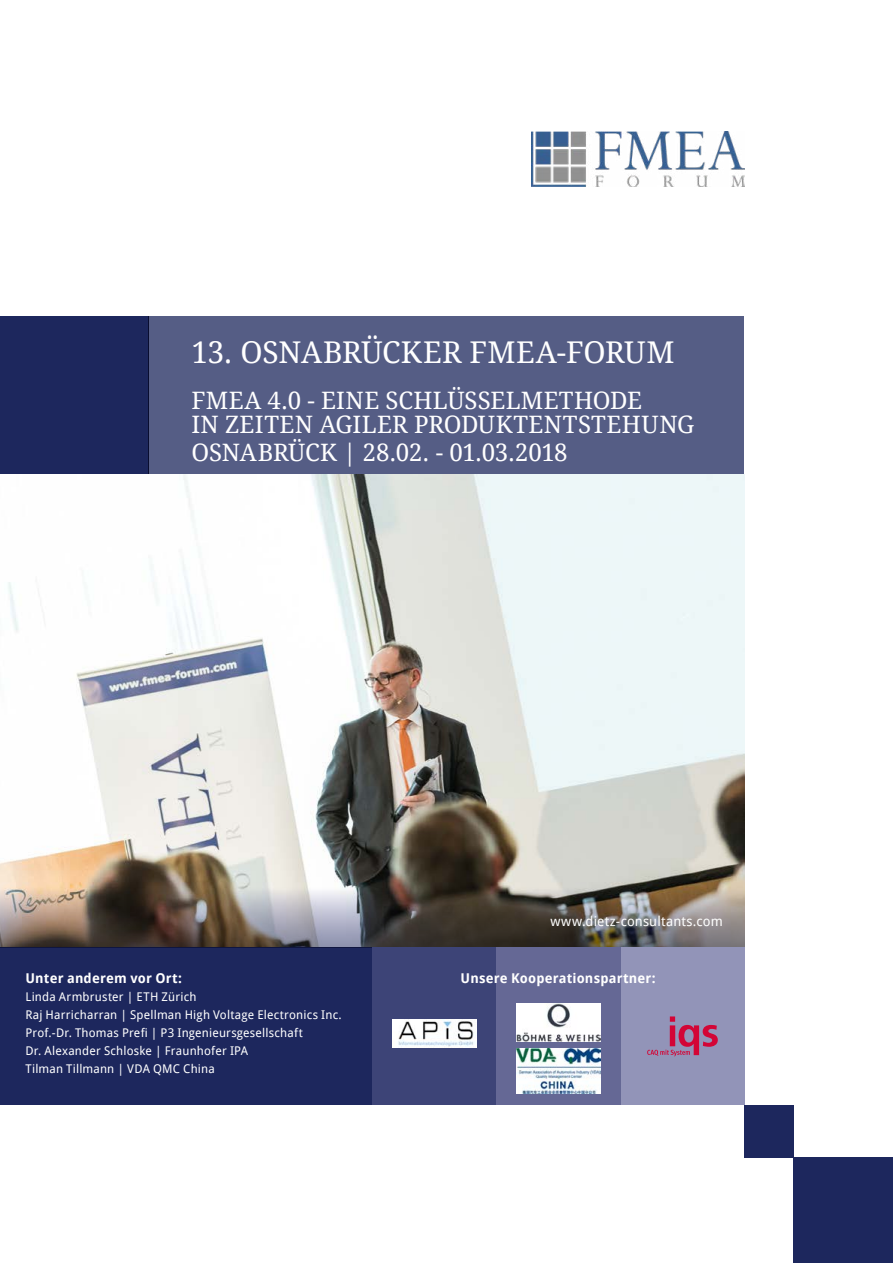
<style>
.page{position:relative;width:893px;height:1263px;background:#fff}
.page>*{position:absolute;margin:0;border:0;box-sizing:border-box;transform-origin:0 0}
.Titel{font:30px "Droid Serif";letter-spacing:-.005em;color:#fff}
.Untertitel{font:24px/24px "Droid Serif";letter-spacing:.01em;color:#fff}
.Untertitel-2{font:24px "Droid Serif";letter-spacing:-.01em;color:#fff}
.Fließtext{font:700 13.5px "Droid Sans";letter-spacing:.015em;color:#fff}
.Internet-Adresse{font:13.5px "Droid Sans";letter-spacing:.01em;color:#fff}
.Fließtext-2{font:12px "Droid Sans";letter-spacing:.015em;color:#fff}
</style>
<div class="page">
<img style="left:0;top:474px;width:744px;height:414px">
<div style="left:793px;top:1158px;width:100px;height:105px;background:#1d275d"></div>
<div style="left:0;top:947px;width:372px;height:158px;background:#1d275d"></div>
<div style="left:0;top:316px;width:149px;height:158px;background:#1d275d"></div>
<div style="left:744px;top:1105px;width:50px;height:53px;background:#1d275d"></div>
<img style="left:0;top:888px;width:744px;height:59px">
<div style="left:372px;top:947px;width:124px;height:158px;background:#3d4477"></div>
<img style="left:392px;top:1020px;width:84px;height:28px">
<div style="left:496px;top:947px;width:125px;height:158px;background:#656895"></div>
<img style="left:517px;top:1048px;width:84px;height:45px">
<div style="left:621px;top:947px;width:123px;height:158px;background:#9294b8"></div>
<svg style="left:647px;top:1016px;width:71px;height:40px"></svg>
<div style="left:149px;top:316px;width:595px;height:158px;background:#555d85"></div>
<img style="left:531px;top:131px;width:213px;height:55px">
<img style="left:517px;top:1004px;width:84px;height:37px">
<p class="Titel" style="left:191px;top:334px;width:485px">13. OSNABRÜCKER FMEA-FORUM</p>
<p class="Untertitel" style="left:191px;top:388px;width:504px">FMEA 4.0 - EINE SCHLÜSSELMETHODE<br>IN ZEITEN AGILER PRODUKTENTSTEHUNG</p>
<p class="Untertitel-2" style="left:191px;top:437px;width:378px">OSNABRÜCK | 28.02. - 01.03.2018</p>
<p class="Fließtext" style="left:26px;top:969px;width:158px">Unter anderem vor Ort:</p>
<p class="Fließtext-2" style="left:26px;top:988px;width:173px">Linda Armbruster | ETH Zürich</p>
<p class="Fließtext-2" style="left:26px;top:1006px;width:318px">Raj Harricharran | Spellman High Voltage Electronics Inc.</p>
<p class="Fließtext-2" style="left:26px;top:1024px;width:279px">Prof.-Dr. Thomas Prefi | P3 Ingenieursgesellschaft</p>
<p class="Fließtext-2" style="left:26px;top:1042px;width:224px">Dr. Alexander Schloske | Fraunhofer IPA</p>
<p class="Fließtext-2" style="left:26px;top:1060px;width:191px">Tilman Tillmann | VDA QMC China</p>
<p class="Internet-Adresse" style="left:550px;top:912px;width:174px">www.dietz-consultants.com</p>
<p class="Fließtext" style="left:461px;top:969px;width:197px">Unsere Kooperationspartner:</p>
</div>
